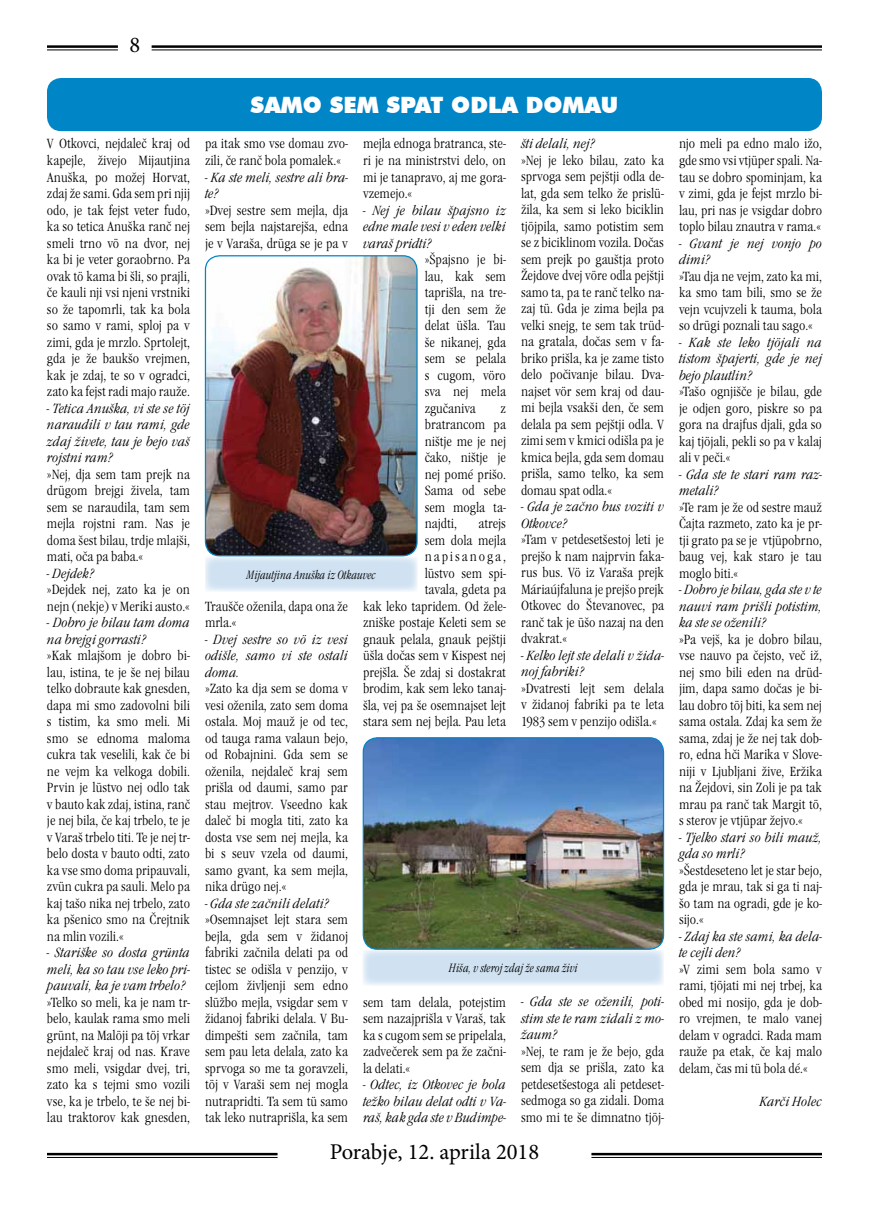
<style>
.page{position:relative;width:869px;height:1205px;background:#fff}
.page>*{position:absolute;margin:0;border:0;box-sizing:border-box;transform-origin:0 0}
.t1{font:22.5px "Minion Pro";color:#000}
.t2{font:900 22.5px "Futura BT";color:#fff}
.t3{font:13.75px/16.5px "Garamond Itc TEE Ligh Cond";color:#000;text-align:justify;scale:1.05 1}
.t4{font:13.75px/16.5px "Garamond Itc TEE Ligh Cond Ital";color:#000;text-align:justify;scale:1.05 1}
.t5{font:12.5px "Garamond Itc TEE Ligh Cond Ital";color:#000;scale:.9 1}
</style>
<div class="page">
<hr style="left:47px;top:45px;width:71px;height:3px;background:#000">
<hr style="left:47px;top:50px;width:71px;height:1px;background:#000">
<hr style="left:151px;top:45px;width:670px;height:3px;background:#000">
<hr style="left:151px;top:50px;width:670px;height:1px;background:#000">
<hr style="left:47px;top:1153px;width:230px;height:2px;background:#000">
<hr style="left:47px;top:1157px;width:230px;height:1px;background:#000">
<hr style="left:591px;top:1153px;width:230px;height:2px;background:#000">
<hr style="left:591px;top:1157px;width:230px;height:1px;background:#000">
<div style="left:47px;top:78px;width:774px;height:53px;background:#0085c6;border-radius:14px"></div>
<img style="left:364px;top:738px;width:299px;height:211px">
<div style="left:362px;top:737px;width:301px;height:213px;border:1px solid #0085c6;border-radius:14px"></div>
<div style="left:362px;top:950px;width:301px;height:35px;background:#d0e2f2"></div>
<img style="left:205px;top:256px;width:212px;height:300px">
<div style="left:205px;top:255px;width:212px;height:301px;border:1px solid #0085c6;border-radius:14px"></div>
<svg style="left:205px;top:556px;width:212px;height:35px;background:#d3e4f3"></svg>
<h1 class="t1" style="left:129px;top:30px;width:12px">8</h1>
<p class="t3" style="left:47px;top:136px;width:138px">V Otkovci, nejdaleč kraj od kapejle, živejo Mijautjina Anuška, po možej Horvat, zdaj že sami. Gda sem pri njij odo, je tak fejst veter fudo, ka so tetica Anuška ranč nej smeli trno vö na dvor, nej ka bi je veter goraobrno. Pa ovak tö kama bi šli, so prajli, če kauli nji vsi njeni vrstniki so že tapomrli, tak ka bola so samo v rami, sploj pa v zimi, gda je mrzlo. Sprtolejt, gda je že baukšo vrejmen, kak je zdaj, te so v ogradci, zato ka fejst radi majo rauže.</p>
<p class="t4" style="left:47px;top:400px;width:138px">- Tetica Anuška, vi ste se töj naraudili v tau rami, gde zdaj živete, tau je bejo vaš rojstni ram?</p>
<p class="t3" style="left:47px;top:466px;width:138px">»Nej, dja sem tam prejk na drügom brejgi živela, tam sem se naraudila, tam sem mejla rojstni ram. Nas je doma šest bilau, trdje mlajši, mati, oča pa baba.«</p>
<p class="t4" style="left:47px;top:565px;width:47px">- Dejdek?</p>
<p class="t3" style="left:47px;top:581px;width:138px">»Dejdek nej, zato ka je on nejn (nekje) v Meriki austo.«</p>
<p class="t4" style="left:47px;top:615px;width:138px">- Dobro je bilau tam doma na brejgi gorrasti?</p>
<p class="t3" style="left:47px;top:647px;width:138px">»Kak mlajšom je dobro bi&shy;lau, istina, te je še nej bilau telko dobraute kak gnesden, dapa mi smo zadovolni bili s tistim, ka smo meli. Mi smo se ednoma maloma cukra tak veselili, kak če bi ne vejm ka velkoga dobili.<br>Prvin je lüstvo nej odlo tak v bauto kak zdaj, istina, ranč je nej bila, če kaj trbelo, te je v Varaš trbelo titi. Te je nej tr&shy;belo dosta v bauto odti, zato ka vse smo doma pripauvali, zvün cukra pa sauli. Melo pa kaj tašo nika nej trbelo, zato ka pšenico smo na Črejtnik na mlin vozili.«</p>
<p class="t4" style="left:47px;top:945px;width:138px">- Stariške so dosta grünta meli, ka so tau vse leko pri&shy;pauvali, ka je vam trbelo?</p>
<p class="t3" style="left:47px;top:994px;width:138px">»Telko so meli, ka je nam tr&shy;belo, kaulak rama smo meli grünt, na Malöji pa töj vrkar nejdaleč kraj od nas. Krave smo meli, vsigdar dvej, tri, zato ka s tejmi smo vozili vse, ka je trbelo, te še nej bi&shy;lau traktorov kak gnesden,</p>
<h1 class="t2" style="left:250px;top:91px;width:34px">SAMO</h1>
<h1 class="t2" style="left:329px;top:91px;width:18px">SEM</h1>
<h1 class="t2" style="left:386px;top:91px;width:16px">SPAT</h1>
<h1 class="t2" style="left:451px;top:91px;width:18px">ODLA</h1>
<h1 class="t2" style="left:525px;top:91px;width:19px">DOMAU</h1>
<p class="t4" style="left:520px;top:136px;width:72px">šti delali, nej?</p>
<p class="t3" style="left:520px;top:152px;width:138px">»Nej je leko bilau, zato ka sprvoga sem pejštji odla de&shy;lat, gda sem telko že prislü&shy;žila, ka sem si leko biciklin tjöjpila, samo potistim sem se z biciklinom vozila. Dočas sem prejk po gauštja proto Žejdove dvej vöre odla pejštji samo ta, pa te ranč telko na&shy;zaj tü. Gda je zima bejla pa velki snejg, te sem tak trüd&shy;na gratala, dočas sem v fa&shy;briko prišla, ka je zame tisto delo počivanje bilau. Dva&shy;najset vör sem kraj od dau&shy;mi bejla vsakši den, če sem delala pa sem pejštji odla. V zimi sem v kmici odišla pa je kmica bejla, gda sem domau prišla, samo telko, ka sem domau spat odla.«</p>
<p class="t4" style="left:520px;top:499px;width:138px">- Gda je začno bus voziti v<br>Otkovce?</p>
<p class="t3" style="left:520px;top:531px;width:138px">»Tam v petdesetšestoj leti je prejšo k nam najprvin faka&shy;rus bus. Vö iz Varaša prejk Máriaújfaluna je prejšo prejk Otkovec do Števanovec, pa ranč tak je üšo nazaj na den dvakrat.«</p>
<p class="t4" style="left:520px;top:647px;width:138px">- Kelko lejt ste delali v žida&shy;noj fabriki?</p>
<p class="t3" style="left:520px;top:680px;width:138px">»Dvatresti lejt sem delala v židanoj fabriki pa te leta 1983 sem v penzijo odišla.«</p>
<p class="t3" style="left:363px;top:136px;width:138px">mejla ednoga bratranca, ste&shy;ri je na ministrstvi delo, on mi je tanapravo, aj me gora&shy;vzemejo.«</p>
<p class="t4" style="left:363px;top:202px;width:138px">- Nej je bilau špajsno iz edne male vesi v eden velki varaš pridti?</p>
<p class="t3" style="left:424px;top:251px;width:79px">»Špajsno je bi&shy;lau, kak sem taprišla, na tre&shy;tji den sem že delat üšla. Tau še nikanej, gda sem se pelala s cugom, vöro sva nej mela zgučaniva</p>
<p class="t3" style="left:205px;top:136px;width:138px">pa itak smo vse domau zvo&shy;zili, če ranč bola pomalek.«</p>
<p class="t4" style="left:205px;top:169px;width:138px">- Ka ste meli, sestre ali bra&shy;te?</p>
<p class="t3" style="left:205px;top:202px;width:138px">»Dvej sestre sem mejla, dja sem bejla najstarejša, edna je v Varaša, drüga se je pa v</p>
<p class="t3" style="left:424px;top:400px;width:79px;text-indent:76px">z bratrancom pa ništje me je nej čako, ništje je nej pomé prišo.<br>Sama od sebe sem mogla ta&shy;najdti,</p>
<p class="t3" style="left:363px;top:515px;width:138px;text-align:right">atrejs<br>sem dola mejla napisanoga,<br>lüstvo sem spi-<br>tavala, gdeta pa<br>kak leko tapridem. Od žele&shy;zniške postaje Keleti sem se gnauk pelala, gnauk pejštji üšla dočas sem v Kispest nej prejšla. Še zdaj si dostakrat brodim, kak sem leko tanaj&shy;šla, vej pa še osemnajset lejt stara sem nej bejla. Pau leta</p>
<p class="t5" style="left:246px;top:567px;width:145px">Mijautjina Anuška iz Otkauvec</p>
<p class="t3" style="left:205px;top:598px;width:138px">Traušče oženila, dapa ona že mrla.«</p>
<p class="t4" style="left:205px;top:631px;width:138px">- Dvej sestre so vö iz vesi odišle, samo vi ste ostali doma.</p>
<p class="t3" style="left:205px;top:680px;width:138px">»Zato ka dja sem se doma v vesi oženila, zato sem doma ostala. Moj mauž je od tec, od tauga rama valaun bejo, od Robajnini. Gda sem se oženila, nejdaleč kraj sem prišla od daumi, samo par stau mejtrov. Vseedno kak daleč bi mogla titi, zato ka dosta vse sem nej mejla, ka bi s seuv vzela od daumi, samo gvant, ka sem mejla, nika drügo nej.«</p>
<p class="t4" style="left:205px;top:895px;width:120px">- Gda ste začnili delati?</p>
<p class="t3" style="left:205px;top:911px;width:138px">»Osemnajset lejt stara sem bejla, gda sem v židanoj fabriki začnila delati pa od tistec se odišla v penzijo, v cejlom življenji sem edno slüžbo mejla, vsigdar sem v židanoj fabriki delala. V Bu&shy;dimpešti sem začnila, tam sem pau leta delala, zato ka sprvoga so me ta goravzeli, töj v Varaši sem nej mogla nutrapridti. Ta sem tü samo tak leko nutraprišla, ka sem</p>
<p class="t5" style="left:448px;top:961px;width:145px">Hiša, v steroj zdaj že sama živi</p>
<p class="t4" style="left:520px;top:994px;width:138px">- Gda ste se oženili, poti&shy;stim ste te ram zidali z mo&shy;žaum?</p>
<p class="t3" style="left:520px;top:1043px;width:138px">»Nej, te ram je že bejo, gda sem dja se prišla, zato ka petdesetšestoga ali petdeset&shy;sedmoga so ga zidali. Doma smo mi te še dimnatno tjöj-</p>
<p class="t3" style="left:363px;top:994px;width:138px">sem tam delala, potejstim sem nazajprišla v Varaš, tak ka s cugom sem se pripelala, zadvečerek sem pa že začni&shy;la delati.«</p>
<p class="t4" style="left:363px;top:1077px;width:138px">- Odtec, iz Otkovec je bola težko bilau delat odti v Va&shy;raš, kak gda ste v Budimpe-</p>
<h1 class="t1" style="left:329px;top:1137px;width:211px">Porabje, 12. aprila 2018</h1>
<p class="t3" style="left:678px;top:136px;width:138px">njo meli pa edno malo ižo, gde smo vsi vtjüper spali. Na&shy;tau se dobro spominjam, ka v zimi, gda je fejst mrzlo bi&shy;lau, pri nas je vsigdar dobro toplo bilau znautra v rama.«</p>
<p class="t4" style="left:678px;top:235px;width:138px">- Gvant je nej vonjo po dimi?</p>
<p class="t3" style="left:678px;top:268px;width:138px">»Tau dja ne vejm, zato ka mi, ka smo tam bili, smo se že vejn vcujvzeli k tauma, bola so drügi poznali tau sago.«</p>
<p class="t4" style="left:678px;top:334px;width:138px">- Kak ste leko tjöjali na tistom špajerti, gde je nej bejo plautlin?</p>
<p class="t3" style="left:678px;top:383px;width:138px">»Tašo ognjišče je bilau, gde je odjen goro, piskre so pa gora na drajfus djali, gda so kaj tjöjali, pekli so pa v kalaj ali v peči.«</p>
<p class="t4" style="left:678px;top:466px;width:138px">- Gda ste te stari ram raz&shy;metali?</p>
<p class="t3" style="left:678px;top:499px;width:138px">»Te ram je že od sestre mauž Čajta razmeto, zato ka je pr&shy;tji grato pa se je vtjüpobrno, baug vej, kak staro je tau moglo biti.«</p>
<p class="t4" style="left:678px;top:582px;width:138px">- Dobro je bilau, gda ste v te nauvi ram prišli potistim, ka ste se oženili?</p>
<p class="t3" style="left:678px;top:631px;width:138px">»Pa vejš, ka je dobro bilau, vse nauvo pa čejsto, več iž, nej smo bili eden na drüd&shy;jim, dapa samo dočas je bi&shy;lau dobro töj biti, ka sem nej sama ostala. Zdaj ka sem že sama, zdaj je že nej tak dob&shy;ro, edna hči Marika v Slove&shy;niji v Ljubljani žive, Eržika na Žejdovi, sin Zoli je pa tak mrau pa ranč tak Margit tö, s sterov je vtjüpar žejvo.«</p>
<p class="t4" style="left:678px;top:829px;width:138px">- Tjelko stari so bili mauž, gda so mrli?</p>
<p class="t3" style="left:678px;top:862px;width:138px">»Šestdeseteno let je star bejo, gda je mrau, tak si ga ti naj&shy;šo tam na ogradi, gde je ko&shy;sijo.«</p>
<p class="t4" style="left:678px;top:928px;width:138px">- Zdaj ka ste sami, ka dela&shy;te cejli den?</p>
<p class="t3" style="left:678px;top:961px;width:138px">»V zimi sem bola samo v rami, tjöjati mi nej trbej, ka obed mi nosijo, gda je dob&shy;ro vrejmen, te malo vanej delam v ogradci. Rada mam rauže pa etak, če kaj malo delam, čas mi tü bola dé.«</p>
<p class="t4" style="left:759px;top:1093px;width:61px">Karči Holec</p>
</div>
